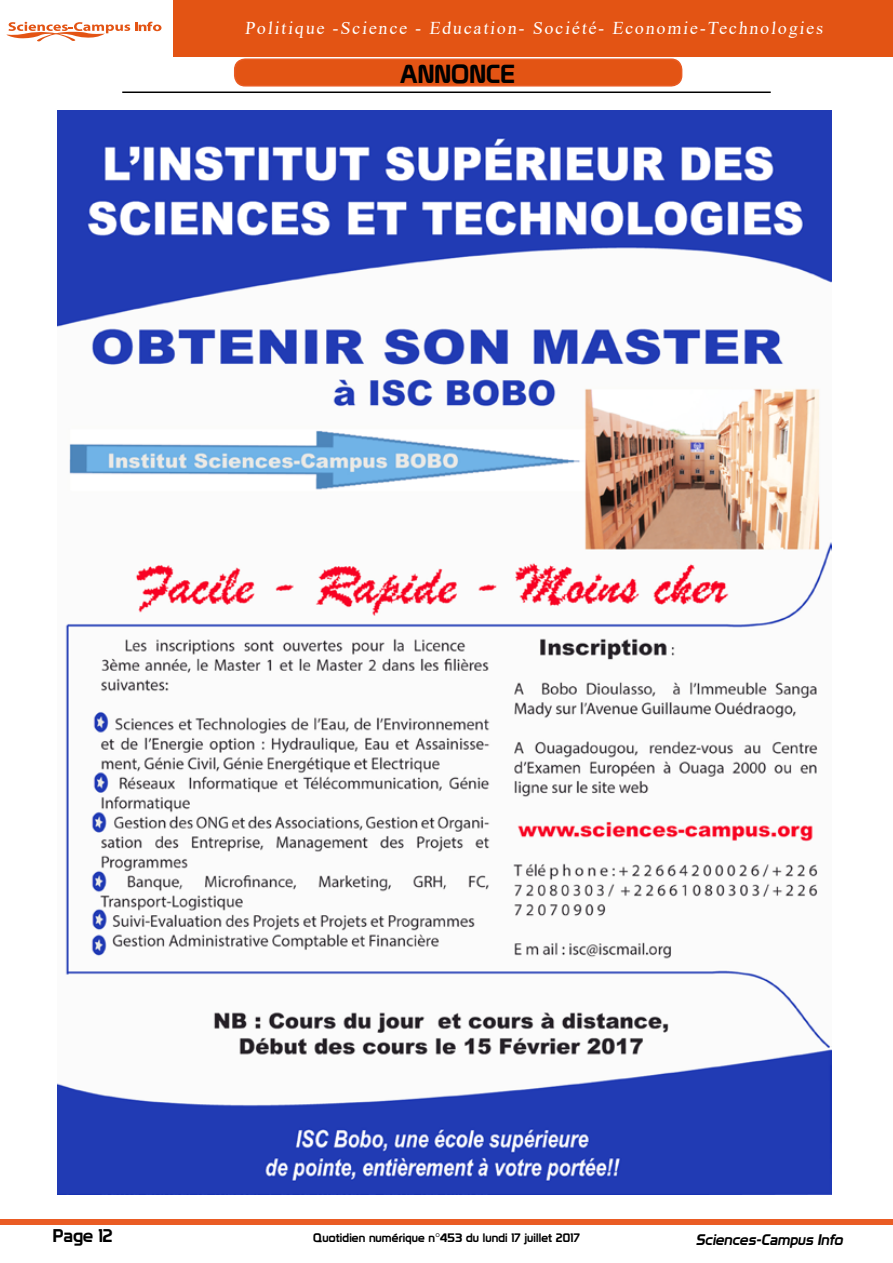
<style>
.page{position:relative;width:893px;height:1263px;background:#fff}
.page>*{position:absolute;margin:0;border:0;box-sizing:border-box;transform-origin:0 0}
.t1{font:25.5px "Prototype";color:#000}
.t2{font:18px "Times New Roman";color:#fff}
.t3{font:18px "Prototype";color:#000}
.t4{font:italic 15px "Prototype";color:#000}
.t5{font:12px "Prototype";letter-spacing:.01em;color:#000}
</style>
<div class="page">
<div style="left:1px;top:1219px;width:892px;height:6px;background:#ea5c24"></div>
<hr style="left:122px;top:92px;width:649px;height:1px;background:#000">
<div style="left:235px;top:59px;width:447px;height:27px;background:#e35414;border-radius:10px"></div>
<div style="left:234px;top:58px;width:448px;height:29px;border:2px solid #ea5c24;border-radius:10px"></div>
<img style="left:57px;top:110px;width:774px;height:1084px">
<svg style="left:6px;top:22px;width:155px;height:20px"></svg>
<div style="left:173px;top:0;width:720px;height:56px;background:#e35414"></div>
<p class="t2" style="left:245px;top:15px;width:582px">Politique -Science - Education- Société- Economie-Technologies</p>
<h1 class="t1" style="left:400px;top:59px;width:117px">ANNONCE</h1>
<p class="t3" style="left:53px;top:1225px;width:61px">Page 12</p>
<p class="t5" style="left:313px;top:1230px;width:268px">Quotidien numérique n°453 du lundi 17 juillet 2017</p>
<p class="t4" style="left:696px;top:1231px;width:152px">Sciences-Campus Info</p>
</div>
